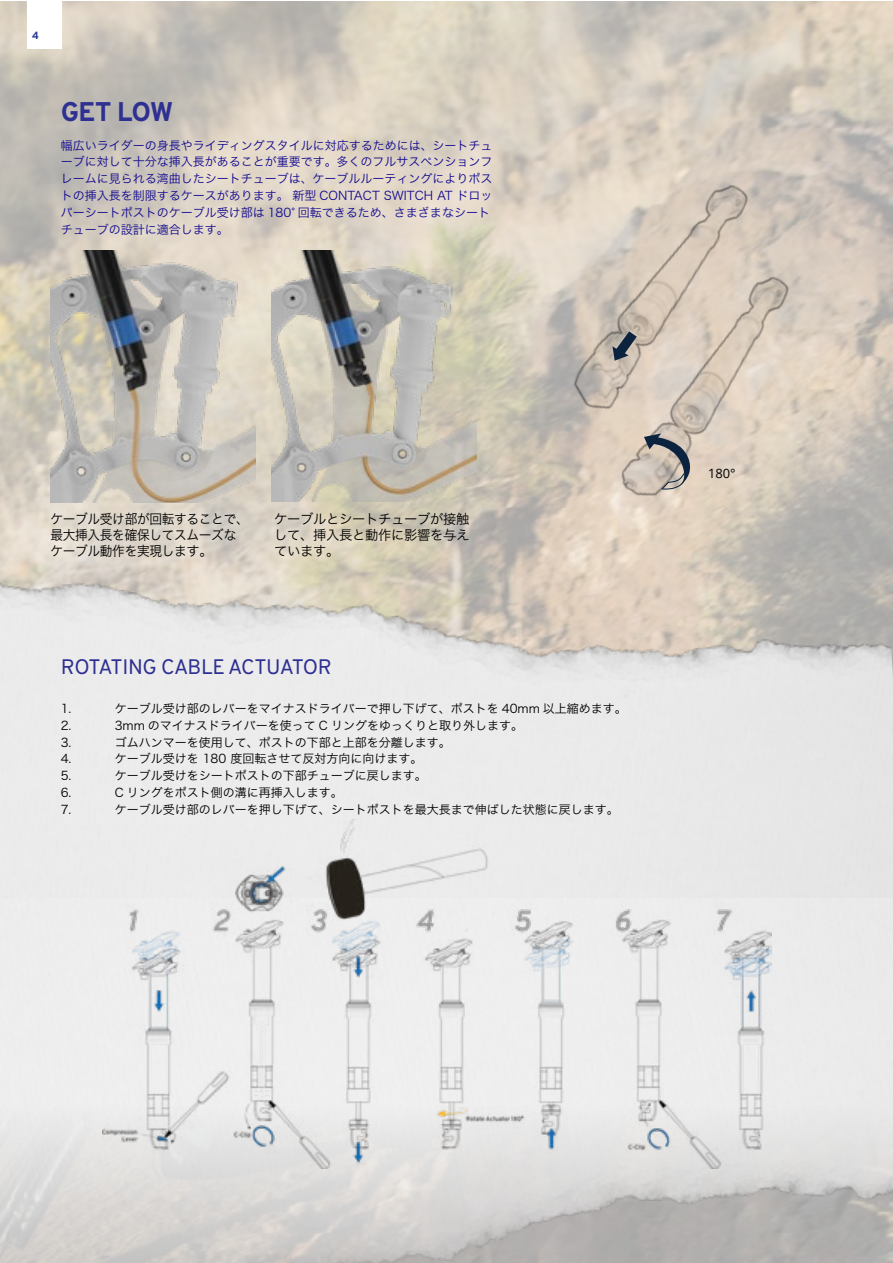
<style>
.page{position:relative;width:893px;height:1263px;background:#fff}
.page>*{position:absolute;margin:0;border:0;box-sizing:border-box;transform-origin:0 0}
.t1{font:800 27px "Overpass";letter-spacing:-.025em;color:#2e3092}
.t2{font:21px "Overpass";letter-spacing:-.03em;color:#2e3092}
.t3{font:13.5px/16.4px "Hira Kaku Std W3";letter-spacing:-.025em;color:#000;scale:.94 1}
.t4{font:13.5px/16.4px "Hira Kaku Std W3";letter-spacing:-.025em;color:#000;text-align:justify}
.t5{font:12.9px "Open Sans";color:#000}
.t6{font:12px "Hira Kaku Std W3";color:#000}
.t7{font:12px/16.8px "Hira Kaku Std W3";color:#120a8f}
.t8{font:800 10.5px "Overpass";color:#273996}
</style>
<div class="page">
<img style="left:0;top:1px;width:893px;height:460px">
<img style="left:272px;top:251px;width:205px;height:210px">
<img style="left:50px;top:251px;width:205px;height:210px">
<img style="left:0;top:461px;width:893px;height:438px">
<img style="left:557px;top:143px;width:207px;height:297px">
<img style="left:606px;top:237px;width:196px;height:299px">
<svg style="left:644px;top:433px;width:48px;height:57px;background:#a49f9a"></svg>
<svg style="left:612px;top:331px;width:25px;height:30px"></svg>
<img style="left:102px;top:820px;width:669px;height:349px">
<div style="left:27px;top:0;width:34px;height:49px;background:#fff"></div>
<p class="t8" style="left:32px;top:28px;width:8px">4</p>
<h1 class="t1" style="left:61px;top:93px;width:114px">GET LOW</h1>
<p class="t7" style="left:61px;top:137px;width:433px">幅広いライダーの身長やライディングスタイルに対応するためには、シートチューブに対して十分な挿入長があることが重要です。多くのフルサスペンションフレームに見られる湾曲したシートチューブは、ケーブルルーティングによりポストの挿入長を制限するケースがあります。 新型 CONTACT SWITCH AT ドロッパーシートポストのケーブル受け部は 180° 回転できるため、さまざまなシートチューブの設計に適合します。</p>
<p class="t3" style="left:50px;top:510px;width:212px">ケーブル受け部が回転することで、最大挿入長を確保してスムーズなケーブル動作を実現します。</p>
<p class="t4" style="left:274px;top:510px;width:197px">ケーブルとシートチューブが接触して、挿入長と動作に影響を与えています。</p>
<h2 class="t2" style="left:61px;top:652px;width:272px">ROTATING CABLE ACTUATOR</h2>
<p class="t6" style="left:61px;top:699px;width:12px">1.</p>
<p class="t6" style="left:115px;top:699px;width:514px">ケーブル受け部のレバーをマイナスドライバーで押し下げて、ポストを 40mm 以上縮めます。</p>
<p class="t6" style="left:61px;top:716px;width:12px">2.</p>
<p class="t6" style="left:115px;top:716px;width:410px">3mm のマイナスドライバーを使って C リングをゆっくりと取り外します。</p>
<p class="t6" style="left:61px;top:733px;width:12px">3.</p>
<p class="t6" style="left:115px;top:733px;width:337px">ゴムハンマーを使用して、ポストの下部と上部を分離します。</p>
<p class="t6" style="left:61px;top:750px;width:12px">4.</p>
<p class="t6" style="left:115px;top:750px;width:309px">ケーブル受けを 180 度回転させて反対方向に向けます。</p>
<p class="t6" style="left:61px;top:766px;width:12px">5.</p>
<p class="t6" style="left:115px;top:766px;width:313px">ケーブル受けをシートポストの下部チューブに戻します。</p>
<p class="t6" style="left:61px;top:783px;width:12px">6.</p>
<p class="t6" style="left:115px;top:783px;width:230px">C リングをポスト側の溝に再挿入します。</p>
<p class="t6" style="left:61px;top:800px;width:12px">7.</p>
<p class="t6" style="left:115px;top:800px;width:505px">ケーブル受け部のレバーを押し下げて、シートポストを最大長まで伸ばした状態に戻します。</p>
<p class="t5" style="left:708px;top:465px;width:29px">180°</p>
</div>
